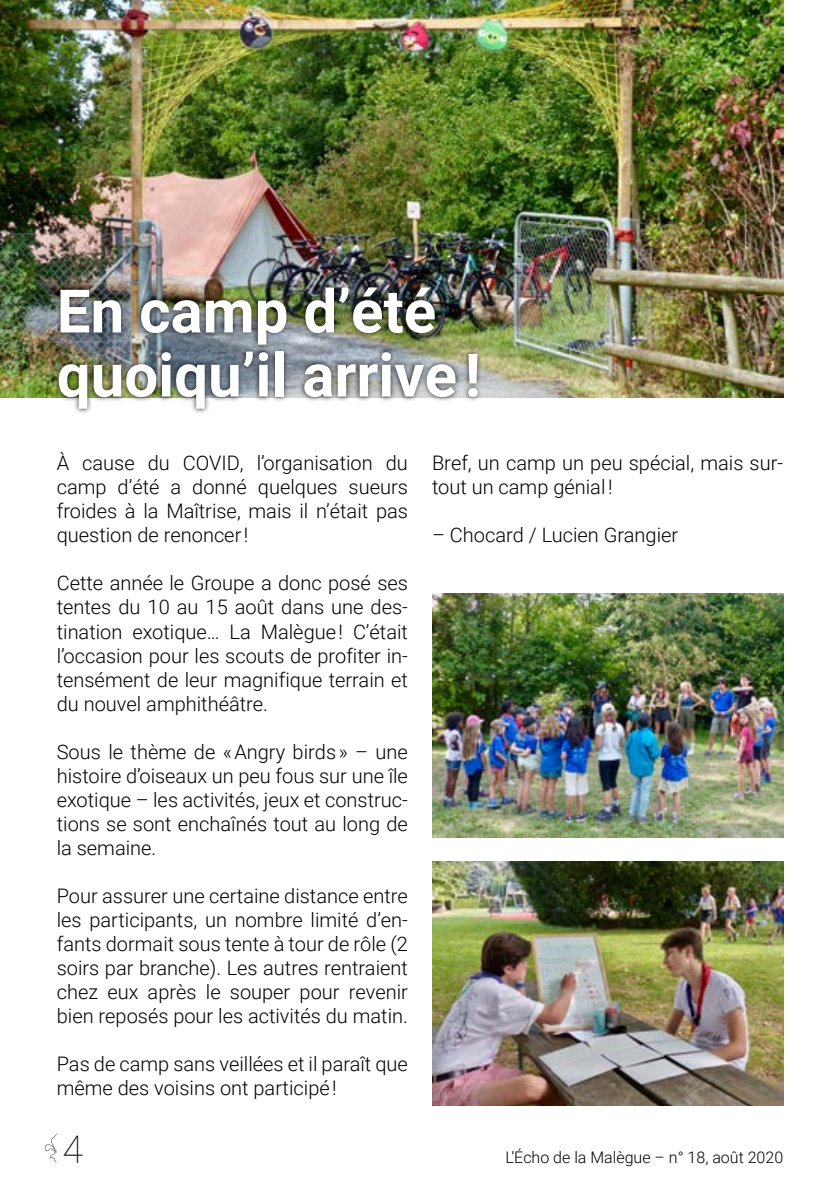
<style>
.page{position:relative;width:840px;height:1191px;background:#fff}
.page>*{position:absolute;margin:0;border:0;box-sizing:border-box;transform-origin:0 0}
.t1{font:700 60px/64px "Roboto";color:#fff}
.t2{font:100 38px "Roboto";color:#000}
.t3{font:300 20px/24px "Roboto";color:#000;text-align:justify}
.t4{font:300 16px "Roboto";color:#000}
</style>
<div class="page">
<svg style="left:45px;top:1133px;width:12px;height:29px"></svg>
<img style="left:0;top:0;width:782px;height:397px">
<img style="left:432px;top:593px;width:350px;height:244px">
<img style="left:432px;top:861px;width:350px;height:245px">
<div style="left:54px;top:283px;width:428px;height:130px;background:#000;opacity:.75"></div>
<h1 class="t1" style="left:57px;top:277px;width:425px">En camp d’été quoiqu’il arrive !</h1>
<p class="t3" style="left:57px;top:450px;width:352px">À cause du COVID, l’organisation du camp d’été a donné quelques sueurs froides à la Maîtrise, mais il n’était pas question de renoncer !</p>
<p class="t3" style="left:57px;top:570px;width:352px">Cette année le Groupe a donc posé ses tentes du 10 au 15 août dans une des&shy;tination exotique… La Malègue ! C’était l’occasion pour les scouts de profiter in&shy;tensément de leur magnifique terrain et du nouvel amphithéâtre.</p>
<p class="t3" style="left:57px;top:738px;width:352px">Sous le thème de « Angry birds » – une histoire d’oiseaux un peu fous sur une île exotique – les activités, jeux et construc&shy;tions se sont enchaînés tout au long de la semaine.</p>
<p class="t3" style="left:57px;top:882px;width:352px">Pour assurer une certaine distance entre les participants, un nombre limité d’en&shy;fants dormait sous tente à tour de rôle (2 soirs par branche). Les autres rentraient chez eux après le souper pour revenir bien reposés pour les activités du matin.</p>
<p class="t3" style="left:57px;top:1050px;width:352px">Pas de camp sans veillées et il paraît que même des voisins ont participé !</p>
<h2 class="t2" style="left:62px;top:1122px;width:22px">4</h2>
<p class="t3" style="left:432px;top:450px;width:352px">Bref, un camp un peu spécial, mais sur&shy;tout un camp génial !</p>
<p class="t3" style="left:432px;top:522px;width:247px">– Chocard / Lucien Grangier</p>
<p class="t4" style="left:505px;top:1145px;width:279px">L’Écho de la Malègue – n° 18, août 2020</p>
</div>
